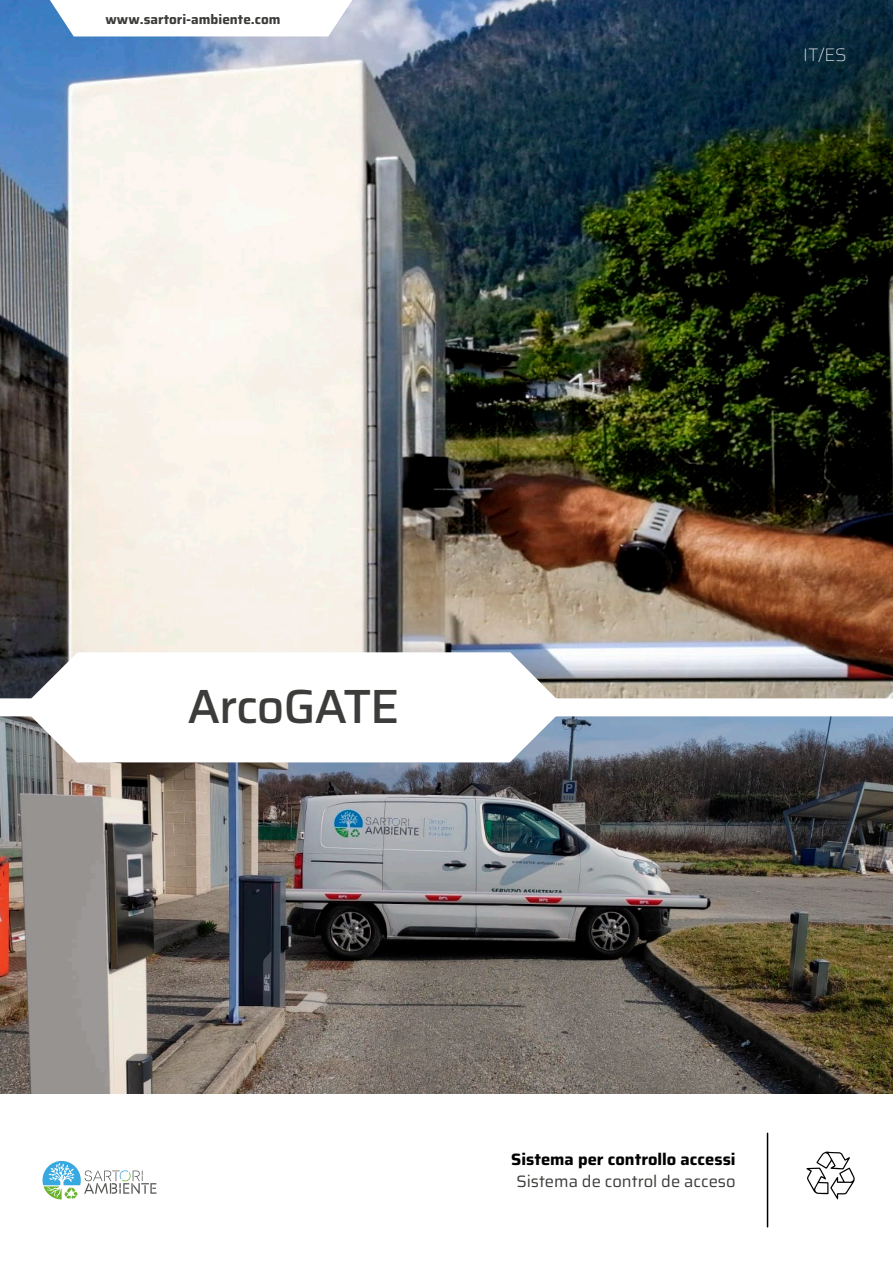
<style>
.page{position:relative;width:893px;height:1263px;background:#fff}
.page>*{position:absolute;margin:0;border:0;box-sizing:border-box;transform-origin:0 0}
.t1{font:500 48px "Saira";letter-spacing:-.025em;color:#3c3c3a}
.t2{font:100 18px "Saira";color:#fff}
.t3{font:700 16.5px "Saira";color:#000}
.t4{font:16.5px "Saira";color:#3c3c3a}
.t5{font:700 13.5px "Saira";color:#3c3c3a}
</style>
<div class="page">
<img style="left:0;top:0;width:893px;height:698px">
<img style="left:0;top:716px;width:893px;height:378px">
<svg style="left:22px;top:652px;width:543px;height:110px"></svg>
<svg style="left:38px;top:0;width:328px;height:36px"></svg>
<svg style="left:43px;top:1161px;width:113px;height:38px"></svg>
<hr style="left:767px;top:1133px;width:1px;height:94px;background:#000">
<svg style="left:806px;top:1151px;width:49px;height:48px"></svg>
<p class="t5" style="left:106px;top:8px;width:177px">www.sartori-ambiente.com</p>
<p class="t2" style="left:803px;top:40px;width:45px">IT/ES</p>
<h1 class="t1" style="left:188px;top:668px;width:213px">ArcoGATE</h1>
<p class="t3" style="left:511px;top:1145px;width:226px">Sistema per controllo accessi</p>
<p class="t4" style="left:516px;top:1168px;width:221px">Sistema de control de acceso</p>
</div>
